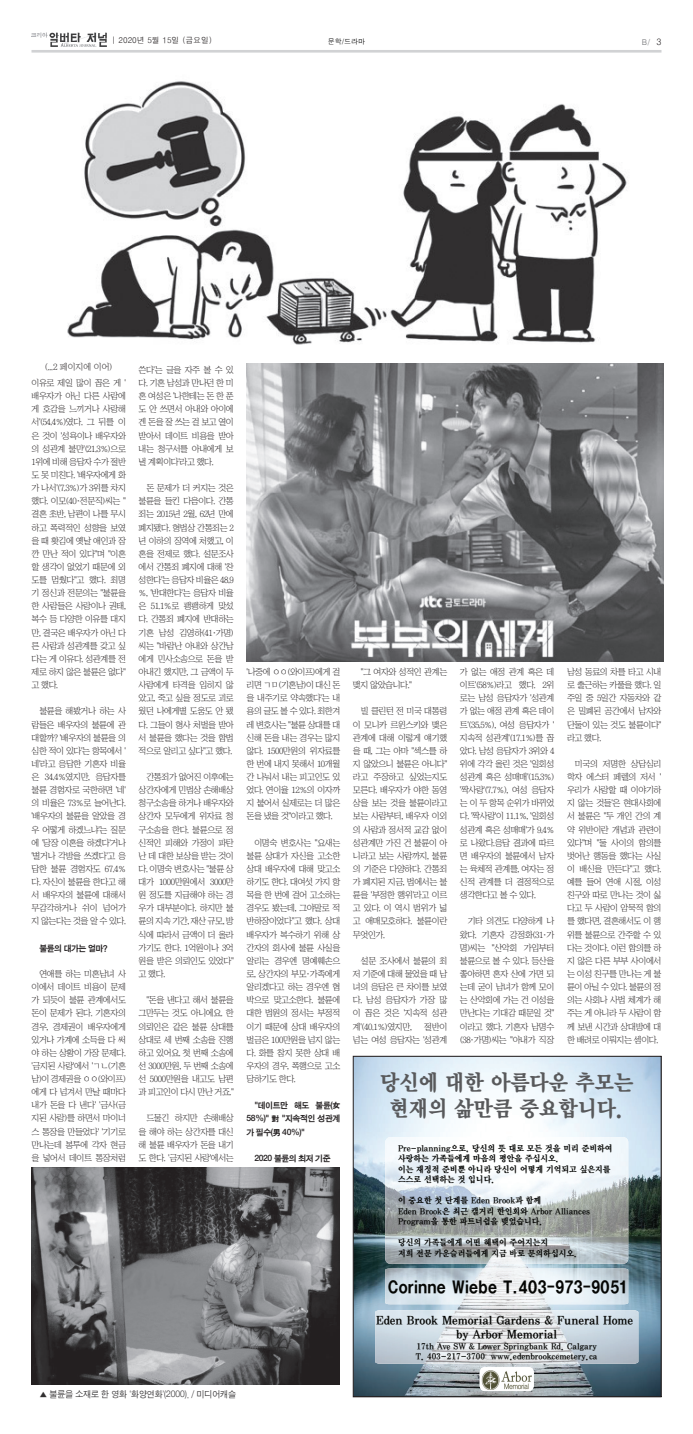
<style>
.page{position:relative;width:693px;height:1434px;background:#fff}
.page>*{position:absolute;margin:0;border:0;box-sizing:border-box;transform-origin:0 0}
.t1{font:21.96px/26.3px "YDIY Mj O360";color:#58595b;text-align:center;scale:.94 1}
.t2{font:17.15px "YDI Croun M";color:#040503;scale:.94 1}
.t3{font:12.25px/14.7px "YDIY Mj O360";letter-spacing:-.01em;color:#040503;text-align:center;scale:.94 1}
.t4{font:9.19px "Sand Jg";letter-spacing:-.005em;color:#312f30;scale:.95 1}
.t5{font:8.75px/13.1px "Chosunilbo NM";letter-spacing:-.05em;color:#231f20;text-align:justify}
.t6{font:8.75px/10.5px "YDIY Mj O360";color:#040503;scale:.94 1}
.t7{font:8.75px/13.1px "Sand Kg";letter-spacing:-.05em;color:#231f20;text-align:justify}
.t8{font:7.88px "H2 gtr M";color:#231f20}
.t9{font:7.88px "H2 gtr M";color:#6c6d70}
.t10{font:7px "H2 gtr M";color:#000}
.s1{font-size:8.75px;color:#231f20}
</style>
<div class="page">
<hr style="left:32px;top:50px;width:630px;height:3px;background:#d1d2d4">
<img style="left:32px;top:32px;width:74px;height:15px">
<svg style="left:355px;top:1057px;width:305px;height:337px"></svg>
<img style="left:385px;top:1268px;width:243px;height:36px">
<img style="left:375px;top:1310px;width:263px;height:53px">
<img style="left:385px;top:1137px;width:243px;height:126px">
<svg style="left:480px;top:1366px;width:54px;height:24px"></svg>
<img style="left:481px;top:1367px;width:51px;height:22px">
<div style="left:353px;top:1055px;width:309px;height:341px;border:1px solid #231f20"></div>
<img style="left:247px;top:363px;width:417px;height:299px">
<img style="left:67px;top:81px;width:560px;height:264px">
<img style="left:32px;top:1167px;width:308px;height:216px">
<p class="t8" style="left:112px;top:36px;width:102px">| 2020년 5월 15일 (금요일)</p>
<p class="t10" style="left:328px;top:38px;width:39px">문학/드라마</p>
<p class="t9" style="left:642px;top:38px;width:21px">B/ <span class="s1">3</span></p>
<p class="t5" style="left:32px;top:358px;width:96px;line-height:16.4px;text-align:center">(...2 페이지에 이어)<br>이유로 제일 많이 꼽은 게 '</p>
<p class="t5" style="left:32px;top:389px;width:96px">배우자가 아닌 다른 사람에 게 호감을 느끼거나 사랑해 서'(54.4％)였다. 그 뒤를 이 은 것이 '성욕이나 배우자와 의 성관계 불만'(21.3％)으로 1위에 비해 응답자 수가 절반 도 못 미친다. '배우자에게 화 가 나서'(7.3％)가 3위를 차지 했다. 이모(40·전문직)씨는 " 결혼 초반, 남편이 나를 무시 하고 폭력적인 성향을 보였 을 때 홧김에 옛날 애인과 잠 깐 만난 적이 있다"며 "이혼 할 생각이 없었기 때문에 외 도를 멈췄다"고 했다. 최명 기 정신과 전문의는 "불륜을 한 사람들은 사랑이나 권태, 복수 등 다양한 이유를 대지 만, 결국은 배우자가 아닌 다 른 사람과 성관계를 갖고 싶 다는 게 이유다. 성관계를 전 제로 하지 않은 불륜은 없다" 고 했다.</p>
<p class="t5" style="left:32px;top:704px;width:96px;text-indent:8px">불륜을 해봤거나 하는 사 람들은 배우자의 불륜에 관 대할까? '배우자의 불륜을 의 심한 적이 있다'는 항목에서 ' 네'라고 응답한 기혼자 비율 은 34.4％였지만, 응답자를 불륜 경험자로 국한하면 '네' 의 비율은 73％로 늘어난다. '배우자의 불륜을 알았을 경 우 어떻게 하겠느냐'는 질문 에 '당장 이혼을 하겠다'거나 '별거나 각방을 쓰겠다'고 응 답한 불륜 경험자도 67.4％다. 자신이 불륜을 한다고 해 서 배우자의 불륜에 대해서 무감각하거나 쉬이 넘어가 지 않는다는 것을 알 수 있다.</p>
<p class="t7" style="left:39px;top:941px;width:70px">불륜의 대가는 얼마?</p>
<p class="t5" style="left:32px;top:967px;width:96px;text-indent:8px">연애를 하는 미혼남녀 사 이에서 데이트 비용이 문제 가 되듯이 불륜 관계에서도 돈이 문제가 된다. 기혼자의 경우, 경제권이 배우자에게 있거나 가계에 소득을 다 써 야 하는 상황이 가장 문제다. '금지된 사랑'에서 'ㄱㄴ(기혼 남)이 경제권을 ㅇㅇ(와이프) 에게 다 넘겨서 만날 때마다 내가 돈을 다 낸다' '금사(금 지된 사랑)를 하면서 마이너 스 통장을 만들었다' '기기로 만나는데 봉투에 각자 현금 을 넣어서 데이트 통장처럼</p>
<p class="t5" style="left:139px;top:363px;width:97px">쓴다'는 글을 자주 볼 수 있 다. 기혼 남성과 만나던 한 미 혼 여성은 '나한테는 돈 한 푼 도 안 쓰면서 아내와 아이에 겐 돈을 잘 쓰는 걸 보고 열이 받아서 데이트 비용을 받아 내는 청구서를 아내에게 보 낼 계획이다'라고 했다.</p>
<p class="t5" style="left:139px;top:481px;width:97px;text-indent:8px">돈 문제가 더 커지는 것은 불륜을 들킨 다음이다. 간통 죄는 2015년 2월, 62년 만에 폐지됐다. 형법상 간통죄는 2 년 이하의 징역에 처했고, 이 혼을 전제로 했다. 설문조사 에서 간통죄 폐지에 대해 '찬 성한다'는 응답자 비율은 48.9％, '반대한다'는 응답자 비율 은 51.1％로 팽팽하게 맞섰 다. 간통죄 폐지에 반대하는 기혼 남성 김영하(41·가명) 씨는 "바람난 아내와 상간남 에게 민사소송으로 돈을 받 아내긴 했지만, 그 금액이 두 사람에게 타격을 입히지 않 았고, 죽고 싶을 정도로 괴로 웠던 나에게별 도움도 안 됐 다. 그들이 형사 처벌을 받아 서 불륜을 했다는 것을 합법 적으로 알리고 싶다"고 했다.</p>
<p class="t5" style="left:139px;top:770px;width:97px;text-indent:8px">간통죄가 없어진 이후에는 상간자에게 민법상 손해배상 청구소송을 하거나 배우자와 상간자 모두에게 위자료 청 구소송을 한다. 불륜으로 정 신적인 피해와 가정이 파탄 난 데 대한 보상을 받는 것이 다. 이명숙 변호사는 "불륜 상 대가 1000만원에서 3000만 원 정도를 지급해야 하는 경 우가 대부분이다. 하지만 불 륜의 지속 기간, 재산 규모, 방 식에 따라서 금액이 더 올라 가기도 한다. 1억원이나 3억 원을 받은 의뢰인도 있었다" 고 했다.</p>
<p class="t5" style="left:139px;top:993px;width:97px;text-indent:8px">"돈을 낸다고 해서 불륜을 그만두는 것도 아니에요. 한 의뢰인은 같은 불륜 상대를 상대로 세 번째 소송을 진행 하고 있어요. 첫 번째 소송에 선 3000만원, 두 번째 소송에 선 5000만원을 내고도 남편 과 피고인이 다시 만난 거죠."</p>
<p class="t5" style="left:139px;top:1111px;width:97px;text-indent:8px">드물긴 하지만 손해배상 을 해야 하는 상간자를 대신 해 불륜 배우자가 돈을 내기 도 한다. '금지된 사랑'에서는</p>
<p class="t5" style="left:247px;top:665px;width:95px">'나중에 ㅇㅇ(와이프)에게 걸 리면 ㄱㅁ(기혼남)이 대신 돈 을 내주기로 약속했다'는 내 용의 글도 볼 수 있다. 최한겨 레 변호사는 "불륜 상대를 대 신해 돈을 내는 경우는 많지 않다. 1500만원의 위자료를 한 번에 내지 못해서 10개월 간 나눠서 내는 피고인도 있 었다. 연이율 12％의 이자까 지 붙어서 실제로는 더 많은 돈을 냈을 것"이라고 했다.</p>
<p class="t5" style="left:247px;top:835px;width:95px;text-indent:8px">이명숙 변호사는 "요새는 불륜 상대가 자신을 고소한 상대 배우자에 대해 맞고소 하기도 한다. 대여섯 가지 항 목을 한 번에 걸어 고소하는 경우도 봤는데, 그야말로 적 반하장이었다"고 했다. 상대 배우자가 복수하기 위해 상 간자의 회사에 불륜 사실을 알리는 경우엔 명예훼손으 로, 상간자의 부모·가족에게 알리겠다고 하는 경우엔 협 박으로 맞고소한다. 불륜에 대한 법원의 정서는 부정적 이기 때문에 상대 배우자의 벌금은 100만원을 넘지 않는 다. 화를 참지 못한 상대 배 우자의 경우, 폭행으로 고소 당하기도 한다.</p>
<p class="t7" style="left:247px;top:1099px;width:95px;text-indent:8px">"데이트만 해도 불륜(女58%)" 對 "지속적인 성관계 가 필수(男 40%)"</p>
<p class="t7" style="left:254px;top:1151px;width:78px">2020 불륜의 최저 기준</p>
<p class="t4" style="left:39px;top:1389px;width:208px">▲ 불륜을 소재로 한 영화 ‘화양연화’(2000). / 미디어캐슬</p>
<p class="t5" style="left:353px;top:665px;width:96px;text-indent:8px">"그 여자와 성적인 관계는 맺지 않았습니다."</p>
<p class="t5" style="left:353px;top:704px;width:96px;text-indent:8px">빌 클린턴 전 미국 대통령 이 모니카 르윈스키와 맺은 관계에 대해 이렇게 얘기했 을 때, 그는 아마 "섹스를 하 지 않았으니 불륜은 아니다" 라고 주장하고 싶었는지도 모른다. 배우자가 야한 동영 상을 보는 것을 불륜이라고 보는 사람부터, 배우자 이외 의 사람과 정서적 교감 없이 성관계만 가진 건 불륜이 아 니라고 보는 사람까지, 불륜 의 기준은 다양하다. 간통죄 가 폐지된 지금, 법에서는 불 륜을 '부정한 행위'라고 이르 고 있다. 이 역시 범위가 넓 고 애매모호하다. 불륜이란 무엇인가.</p>
<p class="t5" style="left:353px;top:954px;width:96px;text-indent:8px">설문 조사에서 불륜의 최 저 기준에 대해 물었을 때 남 녀의 응답은 큰 차이를 보였 다. 남성 응답자가 가장 많 이 꼽은 것은 '지속적 성관 계'(40.1％)였지만,</p>
<p class="t5" style="left:353px;top:1019px;width:96px;text-align:right">절반이<br>넘는 여성 응답자는 '성관계</p>
<p class="t5" style="left:460px;top:665px;width:96px">가 없는 애정 관계 혹은 데 이트'(58％)라고 했다. 2위 로는 남성 응답자가 '성관계 가 없는 애정 관계 혹은 데이 트'(35.5％), 여성 응답자가 ' 지속적 성관계'(17.1％)를 꼽 았다. 남성 응답자가 3위와 4 위에 각각 올린 것은 '일회성 성관계 혹은 성매매'(15.3％) '짝사랑'(7.7％), 여성 응답자 는 이 두 항목 순위가 바뀌었 다. '짝사랑'이 11.1％, '일회성 성관계 혹은 성매매'가 9.4％로 나왔다.응답 결과에 따르 면 배우자의 불륜에서 남자 는 육체적 관계를, 여자는 정 신적 관계를 더 결정적으로 생각한다고 볼 수 있다.</p>
<p class="t5" style="left:460px;top:914px;width:96px;text-indent:8px">기타 의견도 다양하게 나 왔다. 기혼자 강정화(31·가 명)씨는 "산악회 가입부터 불륜으로 볼 수 있다. 등산을 좋아하면 혼자 산에 가면 되 는데 굳이 남녀가 함께 모이 는 산악회에 가는 건 이성을 만난다는 기대감 때문일 것" 이라고 했다. 기혼자 남명수 (38·가명)씨는 "아내가 직장</p>
<p class="t5" style="left:567px;top:665px;width:96px">남성 동료의 차를 타고 시내 로 출근하는 카풀을 했다. 일 주일 중 5일간 자동차와 같 은 밀폐된 공간에서 남자와 단둘이 있는 것도 불륜이다" 라고 했다.</p>
<p class="t5" style="left:567px;top:757px;width:96px;text-indent:8px">미국의 저명한 상담심리 학자 에스터 페렐의 저서 ' 우리가 사랑할 때 이야기하 지 않는 것들'은 현대사회에 서 불륜은 "두 개인 간의 계 약 위반이란 개념과 관련이 있다"며 "둘 사이의 합의를 벗어난 행동을 했다는 사실 이 배신을 만든다"고 했다. 예를 들어 연애 시절, 이성 친구와 따로 만나는 것이 싫 다고 두 사람이 암묵적 합의 를 했다면, 결혼해서도 이 행 위를 불륜으로 간주할 수 있 다는 것이다. 이런 합의를 하 지 않은 다른 부부 사이에서 는 이성 친구를 만나는 게 불 륜이 아닐 수 있다. 불륜의 정 의는 사회나 사법 체계가 해 주는 게 아니라 두 사람이 함 께 보낸 시간과 상대방에 대 한 배려로 이뤄지는 셈이다.</p>
<h1 class="t1" style="left:380px;top:1069px;width:271px">당신에 대한 아름다운 추모는 현재의 삶만큼 중요합니다.</h1>
<p class="t6" style="left:398px;top:1143px;width:230px">Pre-planning으로, 당신의 뜻 대로 모든 것을 미리 준비하여 사랑하는 가족들에게 마음의 평안을 주십시오.<br>이는 재정적 준비뿐 아니라 당신이 어떻게 기억되고 싶은지를 스스로 선택하는 것 입니다.</p>
<p class="t6" style="left:398px;top:1195px;width:206px">이 중요한 첫 단계를 Eden Brook과 함께<br>Eden Brook은 최근 캘거리 한인회와 Arbor Alliances<br>Program을 통한 파트너쉽을 맺었습니다.</p>
<p class="t6" style="left:398px;top:1237px;width:192px">당신의 가족들에게 어떤 혜택이 주어지는지<br>저희 전문 카운슬러들에게 지금 바로 문의하십시오.</p>
<h2 class="t2" style="left:388px;top:1277px;width:254px">Corinne Wiebe T.403-973-9051</h2>
<h3 class="t3" style="left:376px;top:1312px;width:275px">Eden Brook Memorial Gardens &amp; Funeral Home by Arbor Memorial</h3>
<p class="t6" style="left:416px;top:1341px;width:195px">17th Ave SW &amp; Lower Springbank Rd. Calgary<br>T. 403-217-3700 www.edenbrookcemetery.ca</p>
</div>
